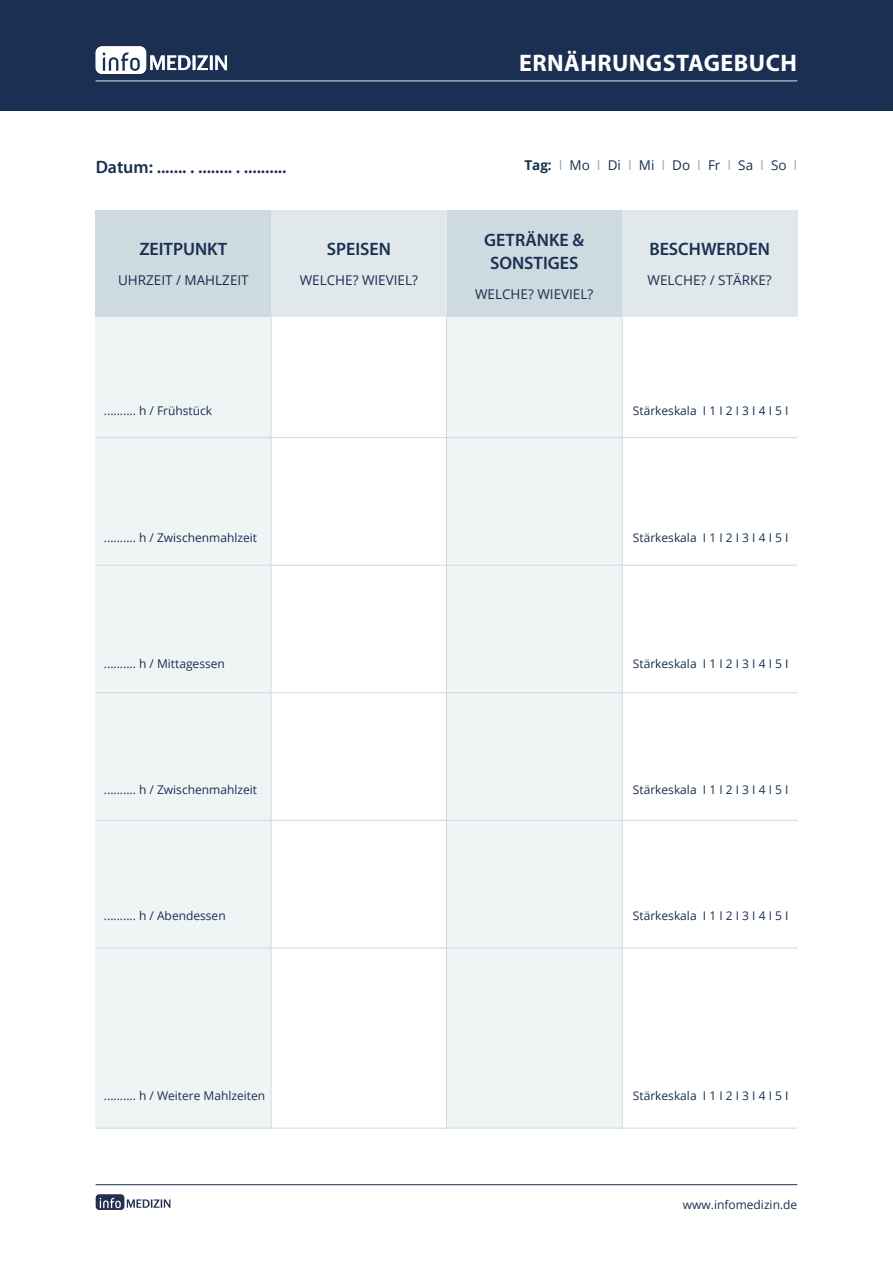
<style>
.page{position:relative;width:893px;height:1263px;background:#fff}
.page>*{position:absolute;margin:0;border:0;box-sizing:border-box;transform-origin:0 0}
.t1{font:700 24px "Myriad Pro";letter-spacing:.02em;color:#fff}
.t2{font:600 18px/23.2px "Myriad Pro";color:#1a2f51;text-align:center}
.t3{font:13.5px "Open Sans";color:#1a2f51}
.t4{font:12px "Open Sans";color:#1a2f51}
.s1{font-weight:700}
.s2{color:#8eaeb8}
</style>
<div class="page">
<svg style="left:127px;top:1199px;width:43px;height:9px"></svg>
<div style="left:96px;top:1194px;width:28px;height:16px;background:#242e4f;border-radius:4px"></div>
<svg style="left:100px;top:1198px;width:21px;height:10px"></svg>
<hr style="left:96px;top:1184px;width:701px;height:1px;background:#1a2f51">
<div style="left:96px;top:315px;width:175px;height:813px;background:#eff4f5"></div>
<div style="left:446px;top:315px;width:176px;height:813px;background:#eff4f5"></div>
<div style="left:0;top:0;width:893px;height:111px;background:#1a2f51"></div>
<hr style="left:96px;top:81px;width:701px;height:1px;background:#97adba">
<svg style="left:150px;top:56px;width:77px;height:14px"></svg>
<div style="left:96px;top:46px;width:50px;height:28px;background:#fff;border-radius:6px"></div>
<svg style="left:103px;top:53px;width:37px;height:18px"></svg>
<hr style="left:96px;top:437px;width:701px;height:1px;background:#cddae0">
<hr style="left:96px;top:565px;width:701px;height:1px;background:#cddae0">
<hr style="left:96px;top:692px;width:701px;height:1px;background:#cddae0">
<hr style="left:96px;top:820px;width:701px;height:1px;background:#cddae0">
<hr style="left:96px;top:947px;width:701px;height:1px;background:#cddae0">
<hr style="left:96px;top:1128px;width:701px;height:1px;background:#cddae0">
<hr style="left:271px;top:227px;width:1px;height:901px;background:#cddae0">
<hr style="left:446px;top:227px;width:1px;height:901px;background:#cddae0">
<hr style="left:622px;top:227px;width:1px;height:901px;background:#cddae0">
<div style="left:96px;top:210px;width:701px;height:106px;background:#cddae0"></div>
<div style="left:271px;top:210px;width:175px;height:106px;background:#e0e8eb"></div>
<div style="left:622px;top:210px;width:175px;height:106px;background:#e0e8eb"></div>
<h1 class="t1" style="left:519px;top:47px;width:279px">ERNÄHRUNGSTAGEBUCH</h1>
<h2 class="t2" style="left:96px;top:155px;width:192px">Datum: ....... . ........ . ..........</h2>
<p class="t3" style="left:524px;top:156px;width:274px"><span class="s1">Tag:</span> <span class="s2">I</span> Mo <span class="s2">I</span> Di <span class="s2">I</span> Mi <span class="s2">I</span> Do <span class="s2">I</span> Fr <span class="s2">I</span> Sa <span class="s2">I</span> So <span class="s2">I</span></p>
<h2 class="t2" style="left:139px;top:237px;width:90px">ZEITPUNKT</h2>
<p class="t3" style="left:118px;top:271px;width:132px">UHRZEIT / MAHLZEIT</p>
<h2 class="t2" style="left:327px;top:237px;width:66px">SPEISEN</h2>
<p class="t3" style="left:300px;top:271px;width:120px">WELCHE? WIEVIEL?</p>
<h2 class="t2" style="left:484px;top:228px;width:101px">GETRÄNKE &amp;<br>SONSTIGES</h2>
<p class="t3" style="left:475px;top:285px;width:120px">WELCHE? WIEVIEL?</p>
<h2 class="t2" style="left:649px;top:237px;width:122px">BESCHWERDEN</h2>
<p class="t3" style="left:647px;top:271px;width:126px">WELCHE? / STÄRKE?</p>
<p class="t4" style="left:104px;top:403px;width:110px">.......... h / Frühstück</p>
<p class="t4" style="left:633px;top:403px;width:157px">Stärkeskala I 1 I 2 I 3 I 4 I 5 I</p>
<p class="t4" style="left:104px;top:529px;width:155px">.......... h / Zwischenmahlzeit</p>
<p class="t4" style="left:633px;top:529px;width:157px">Stärkeskala I 1 I 2 I 3 I 4 I 5 I</p>
<p class="t4" style="left:104px;top:655px;width:122px">.......... h / Mittagessen</p>
<p class="t4" style="left:633px;top:655px;width:157px">Stärkeskala I 1 I 2 I 3 I 4 I 5 I</p>
<p class="t4" style="left:104px;top:781px;width:155px">.......... h / Zwischenmahlzeit</p>
<p class="t4" style="left:633px;top:781px;width:157px">Stärkeskala I 1 I 2 I 3 I 4 I 5 I</p>
<p class="t4" style="left:104px;top:907px;width:123px">.......... h / Abendessen</p>
<p class="t4" style="left:633px;top:907px;width:157px">Stärkeskala I 1 I 2 I 3 I 4 I 5 I</p>
<p class="t4" style="left:104px;top:1087px;width:163px">.......... h / Weitere Mahlzeiten</p>
<p class="t4" style="left:633px;top:1087px;width:157px">Stärkeskala I 1 I 2 I 3 I 4 I 5 I</p>
<p class="t4" style="left:683px;top:1197px;width:116px">www.infomedizin.de</p>
</div>
